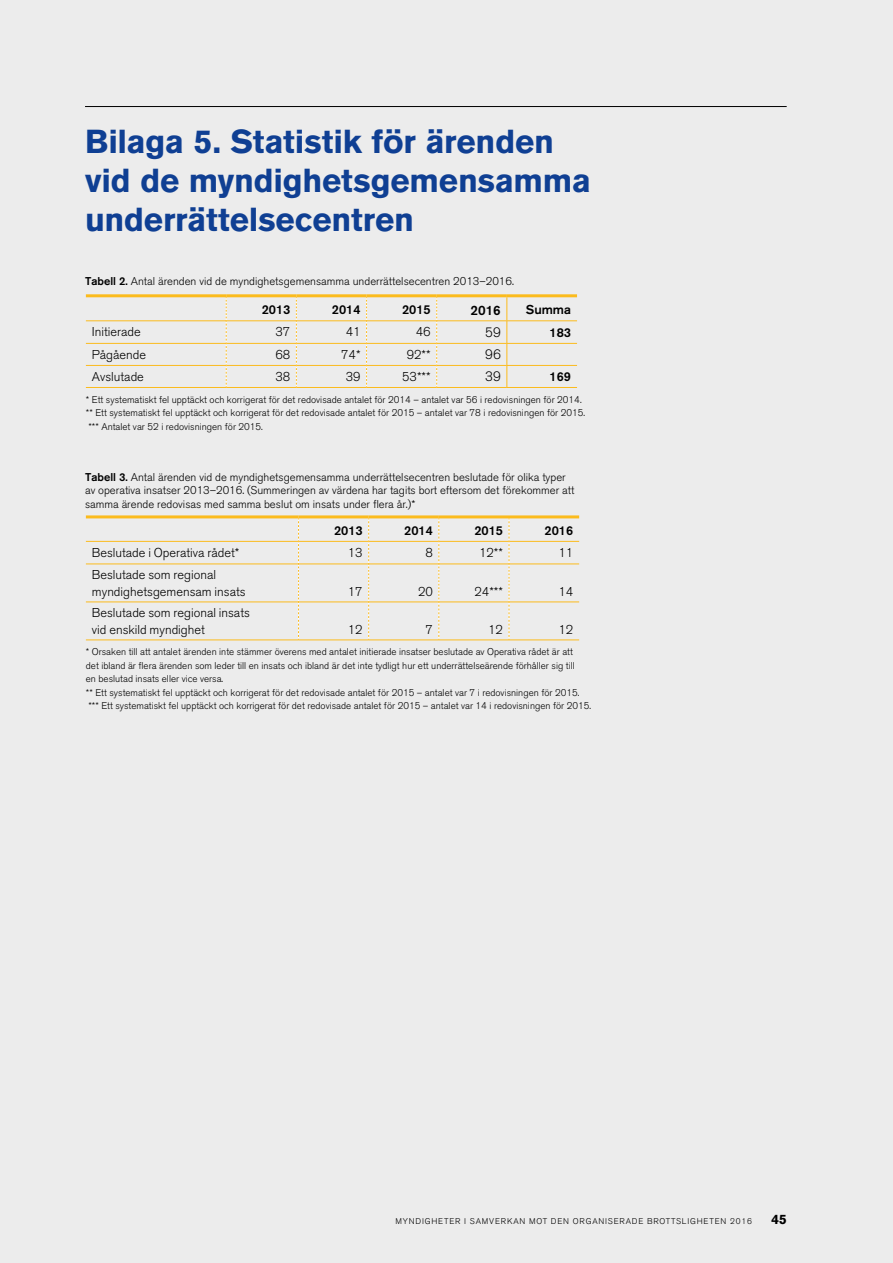
<style>
.page{position:relative;width:893px;height:1263px;background:#ececec}
.page>*{position:absolute;margin:0;border:0;box-sizing:border-box;transform-origin:0 0}
.t1{font:700 33px/39px "Akzidenz Grotesk BQ";letter-spacing:-.005em;color:#0f3f93}
.t2{font:300 13.5px "Akzidenz Grotesk BQ";color:#000}
.t3{font:500 13.5px "Akzidenz Grotesk BQ";color:#000}
.t4{font:700 13.5px "Akzidenz Grotesk BQ";color:#000}
.t5{font:300 12.75px/16.5px "Akzidenz Grotesk BQ";color:#000}
.t6{font:500 12.75px "Akzidenz Grotesk BQ";color:#000}
.t7{font:300 11.25px/13.5px "Akzidenz Grotesk BQ";color:#000}
.t8{font:300 9.75px/13.5px "Akzidenz Grotesk BQ";color:#000}
.t9{font:300 8.25px "Akzidenz Grotesk BQ";letter-spacing:.1em;color:#000}
.s1{font-weight:500}
</style>
<div class="page">
<hr style="left:85px;top:106px;width:702px;height:1px;background:#000">
<hr style="left:86px;top:321px;width:140px;height:1px;background:#fbbb1d">
<hr style="left:226px;top:321px;width:70px;height:1px;background:#fbbb1d">
<hr style="left:297px;top:321px;width:69px;height:1px;background:#fbbb1d">
<hr style="left:367px;top:321px;width:69px;height:1px;background:#fbbb1d">
<hr style="left:437px;top:321px;width:70px;height:1px;background:#fbbb1d">
<hr style="left:507px;top:321px;width:70px;height:1px;background:#fbbb1d">
<hr style="left:86px;top:343px;width:140px;height:1px;background:#fbbb1d">
<hr style="left:226px;top:343px;width:70px;height:1px;background:#fbbb1d">
<hr style="left:297px;top:343px;width:69px;height:1px;background:#fbbb1d">
<hr style="left:367px;top:343px;width:69px;height:1px;background:#fbbb1d">
<hr style="left:437px;top:343px;width:70px;height:1px;background:#fbbb1d">
<hr style="left:507px;top:343px;width:70px;height:1px;background:#fbbb1d">
<hr style="left:86px;top:365px;width:140px;height:1px;background:#fbbb1d">
<hr style="left:226px;top:365px;width:70px;height:1px;background:#fbbb1d">
<hr style="left:297px;top:365px;width:69px;height:1px;background:#fbbb1d">
<hr style="left:367px;top:365px;width:69px;height:1px;background:#fbbb1d">
<hr style="left:437px;top:365px;width:70px;height:1px;background:#fbbb1d">
<hr style="left:507px;top:365px;width:70px;height:1px;background:#fbbb1d">
<hr style="left:86px;top:387px;width:140px;height:1px;background:#fbbb1d">
<hr style="left:226px;top:387px;width:70px;height:1px;background:#fbbb1d">
<hr style="left:296px;top:387px;width:71px;height:1px;background:#fbbb1d">
<hr style="left:367px;top:387px;width:70px;height:1px;background:#fbbb1d">
<hr style="left:437px;top:387px;width:70px;height:1px;background:#fbbb1d">
<hr style="left:507px;top:387px;width:70px;height:1px;background:#fbbb1d">
<hr style="left:86px;top:294px;width:140px;height:3px;background:#fbbb1d">
<hr style="left:226px;top:294px;width:70px;height:3px;background:#fbbb1d">
<hr style="left:296px;top:294px;width:71px;height:3px;background:#fbbb1d">
<hr style="left:367px;top:294px;width:70px;height:3px;background:#fbbb1d">
<hr style="left:437px;top:294px;width:70px;height:3px;background:#fbbb1d">
<hr style="left:507px;top:294px;width:70px;height:3px;background:#fbbb1d">
<svg style="left:226px;top:297px;width:1px;height:90px"></svg>
<svg style="left:296px;top:297px;width:1px;height:90px"></svg>
<svg style="left:366px;top:297px;width:1px;height:90px"></svg>
<svg style="left:436px;top:297px;width:1px;height:90px"></svg>
<svg style="left:507px;top:297px;width:1px;height:90px"></svg>
<hr style="left:86px;top:541px;width:212px;height:1px;background:#fbbb1d">
<hr style="left:299px;top:541px;width:69px;height:1px;background:#fbbb1d">
<hr style="left:369px;top:541px;width:70px;height:1px;background:#fbbb1d">
<hr style="left:439px;top:541px;width:70px;height:1px;background:#fbbb1d">
<hr style="left:509px;top:541px;width:70px;height:1px;background:#fbbb1d">
<hr style="left:86px;top:564px;width:212px;height:1px;background:#fbbb1d">
<hr style="left:299px;top:564px;width:69px;height:1px;background:#fbbb1d">
<hr style="left:369px;top:564px;width:70px;height:1px;background:#fbbb1d">
<hr style="left:439px;top:564px;width:70px;height:1px;background:#fbbb1d">
<hr style="left:509px;top:564px;width:70px;height:1px;background:#fbbb1d">
<hr style="left:86px;top:602px;width:212px;height:1px;background:#fbbb1d">
<hr style="left:299px;top:602px;width:69px;height:1px;background:#fbbb1d">
<hr style="left:369px;top:602px;width:70px;height:1px;background:#fbbb1d">
<hr style="left:439px;top:602px;width:70px;height:1px;background:#fbbb1d">
<hr style="left:509px;top:602px;width:70px;height:1px;background:#fbbb1d">
<hr style="left:86px;top:640px;width:212px;height:1px;background:#fbbb1d">
<hr style="left:298px;top:640px;width:71px;height:1px;background:#fbbb1d">
<hr style="left:369px;top:640px;width:70px;height:1px;background:#fbbb1d">
<hr style="left:439px;top:640px;width:70px;height:1px;background:#fbbb1d">
<hr style="left:509px;top:640px;width:70px;height:1px;background:#fbbb1d">
<hr style="left:86px;top:515px;width:212px;height:3px;background:#fbbb1d">
<hr style="left:298px;top:515px;width:71px;height:3px;background:#fbbb1d">
<hr style="left:369px;top:515px;width:70px;height:3px;background:#fbbb1d">
<hr style="left:439px;top:515px;width:70px;height:3px;background:#fbbb1d">
<hr style="left:509px;top:515px;width:70px;height:3px;background:#fbbb1d">
<svg style="left:298px;top:518px;width:1px;height:122px"></svg>
<svg style="left:368px;top:518px;width:1px;height:122px"></svg>
<svg style="left:439px;top:518px;width:1px;height:122px"></svg>
<svg style="left:509px;top:518px;width:1px;height:122px"></svg>
<h1 class="t1" style="left:85px;top:122px;width:507px">Bilaga 5. Statistik för ärenden vid de myndighetsgemensamma underrättelsecentren</h1>
<p class="t7" style="left:85px;top:275px;width:430px"><span class="s1">Tabell 2.</span> Antal ärenden vid de myndighetsgemensamma underrättelsecentren 2013–2016.</p>
<h3 class="t6" style="left:262px;top:302px;width:30px">2013</h3>
<h3 class="t6" style="left:332px;top:302px;width:30px">2014</h3>
<h3 class="t6" style="left:402px;top:302px;width:30px">2015</h3>
<h2 class="t3" style="left:470px;top:302px;width:32px">2016</h2>
<h3 class="t6" style="left:526px;top:302px;width:47px">Summa</h3>
<h3 class="t5" style="left:92px;top:324px;width:50px">Initierade</h3>
<h3 class="t5" style="left:275px;top:324px;width:16px">37</h3>
<h3 class="t5" style="left:346px;top:324px;width:16px">41</h3>
<h3 class="t5" style="left:416px;top:324px;width:16px">46</h3>
<h2 class="t2" style="left:485px;top:325px;width:17px">59</h2>
<h3 class="t6" style="left:549px;top:324px;width:23px">183</h3>
<h3 class="t5" style="left:92px;top:346px;width:56px">Pågående</h3>
<h3 class="t5" style="left:275px;top:346px;width:16px">68</h3>
<h3 class="t5" style="left:341px;top:346px;width:21px">74*</h3>
<h3 class="t5" style="left:407px;top:346px;width:25px">92**</h3>
<h2 class="t2" style="left:485px;top:347px;width:17px">96</h2>
<h3 class="t5" style="left:92px;top:368px;width:54px">Avslutade</h3>
<h3 class="t5" style="left:276px;top:368px;width:16px">38</h3>
<h3 class="t5" style="left:346px;top:368px;width:16px">39</h3>
<h3 class="t5" style="left:402px;top:368px;width:30px">53***</h3>
<h2 class="t2" style="left:485px;top:369px;width:17px">39</h2>
<h3 class="t6" style="left:549px;top:369px;width:23px">169</h3>
<p class="t8" style="left:86px;top:393px;width:501px">* Ett systematiskt fel upptäckt och korrigerat för det redovisade antalet för 2014 – antalet var 56 i redovisningen för 2014. ** Ett systematiskt fel upptäckt och korrigerat för det redovisade antalet för 2015 – antalet var 78 i redovisningen för 2015. *** Antalet var 52 i redovisningen för 2015.</p>
<p class="t7" style="left:85px;top:470px;width:491px"><span class="s1">Tabell 3.</span> Antal ärenden vid de myndighetsgemensamma underrättelsecentren beslutade för olika typer av operativa insatser 2013–2016. (Summeringen av värdena har tagits bort eftersom det förekommer att samma ärende redovisas med samma beslut om insats under flera år.)*</p>
<h3 class="t6" style="left:334px;top:523px;width:30px">2013</h3>
<h3 class="t6" style="left:404px;top:523px;width:30px">2014</h3>
<h3 class="t6" style="left:474px;top:523px;width:30px">2015</h3>
<h3 class="t6" style="left:544px;top:523px;width:30px">2016</h3>
<h3 class="t5" style="left:92px;top:544px;width:149px">Beslutade i Operativa rådet*</h3>
<h3 class="t5" style="left:348px;top:544px;width:16px">13</h3>
<h3 class="t5" style="left:425px;top:544px;width:9px">8</h3>
<h3 class="t5" style="left:479px;top:544px;width:25px">12**</h3>
<h3 class="t5" style="left:558px;top:544px;width:16px">11</h3>
<h3 class="t5" style="left:92px;top:567px;width:155px">Beslutade som regional myndighetsgemensam insats</h3>
<h3 class="t5" style="left:348px;top:583px;width:16px">17</h3>
<h3 class="t5" style="left:418px;top:583px;width:16px">20</h3>
<h3 class="t5" style="left:475px;top:583px;width:30px">24***</h3>
<h3 class="t5" style="left:558px;top:583px;width:16px">14</h3>
<h3 class="t5" style="left:92px;top:605px;width:159px">Beslutade som regional insats vid enskild myndighet</h3>
<h3 class="t5" style="left:348px;top:621px;width:16px">12</h3>
<h3 class="t5" style="left:425px;top:621px;width:9px">7</h3>
<h3 class="t5" style="left:488px;top:621px;width:16px">12</h3>
<h3 class="t5" style="left:558px;top:621px;width:16px">12</h3>
<p class="t8" style="left:86px;top:645px;width:507px">* Orsaken till att antalet ärenden inte stämmer överens med antalet initierade insatser beslutade av Operativa rådet är att<br>det ibland är flera ärenden som leder till en insats och ibland är det inte tydligt hur ett underrättelseärende förhåller sig till<br>en beslutad insats eller vice versa.<br>** Ett systematiskt fel upptäckt och korrigerat för det redovisade antalet för 2015 – antalet var 7 i redovisningen för 2015. *** Ett systematiskt fel upptäckt och korrigerat för det redovisade antalet för 2015 – antalet var 14 i redovisningen för 2015.</p>
<p class="t9" style="left:395px;top:1216px;width:358px">MYNDIGHETER I SAMVERKAN MOT DEN ORGANISERADE BROTTSLIGHETEN 2016</p>
<h2 class="t4" style="left:771px;top:1211px;width:17px">45</h2>
</div>
